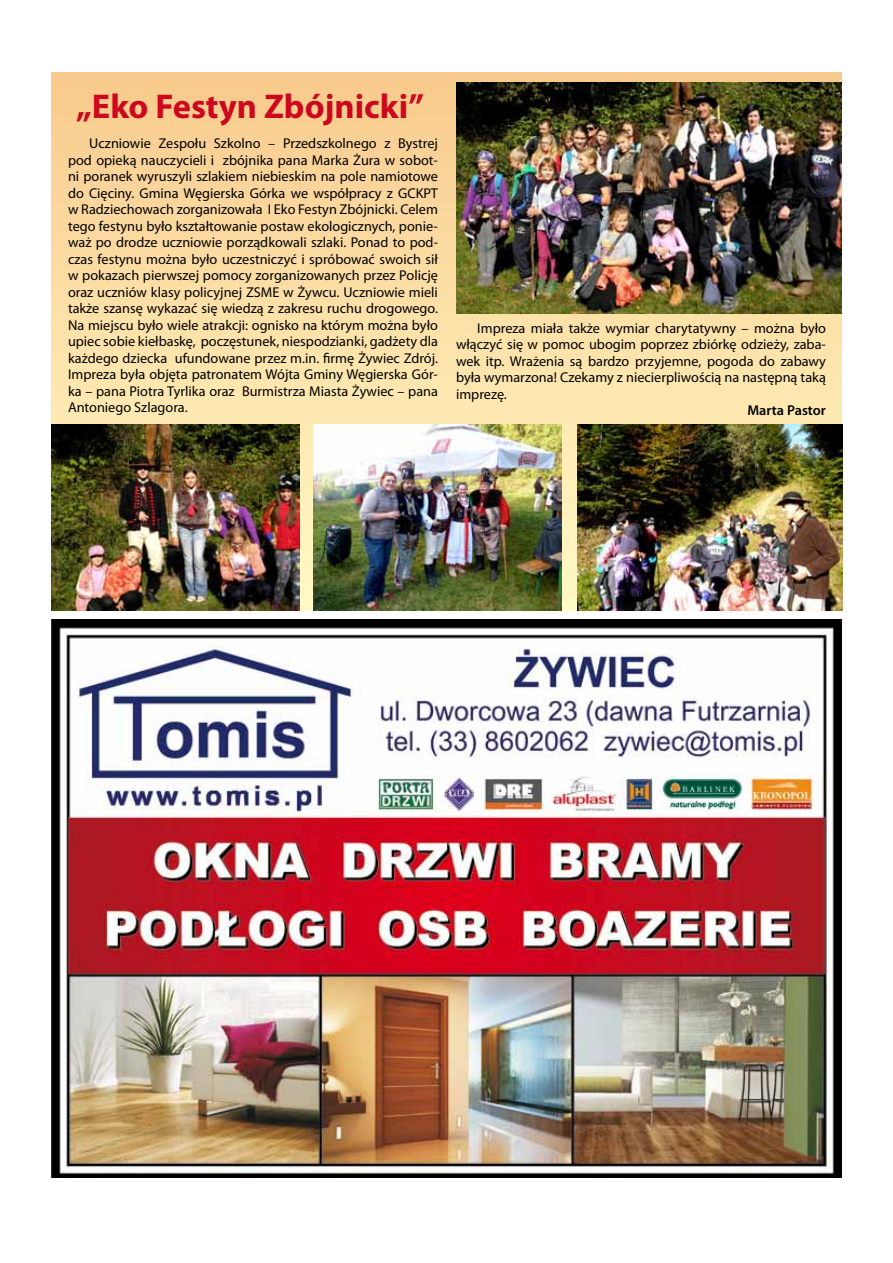
<style>
.page{position:relative;width:893px;height:1263px;background:#fff}
.page>*{position:absolute;margin:0;border:0;box-sizing:border-box;transform-origin:0 0}
.t1{font:700 34.5px "Myriad Pro";color:#cd071e}
.t2{font:14.25px/16.5px "Myriad Pro";color:#000;text-align:justify}
.t3{font:600 14.25px "Myriad Pro";color:#000}
</style>
<div class="page">
<div style="left:51px;top:72px;width:791px;height:538px;background:linear-gradient(to bottom,#fdd093,#eee5b4)"></div>
<img style="left:51px;top:619px;width:791px;height:559px">
<img style="left:51px;top:424px;width:248px;height:186px">
<img style="left:456px;top:83px;width:386px;height:231px">
<img style="left:578px;top:424px;width:264px;height:186px">
<img style="left:313px;top:424px;width:249px;height:186px">
<h1 class="t1" style="left:76px;top:84px;width:350px">„Eko Festyn Zbójnicki”</h1>
<p class="t2" style="left:68px;top:135px;width:372px;text-indent:21px">Uczniowie Zespołu Szkolno – Przedszkolnego z Bystrej pod opieką nauczycieli i zbójnika pana Marka Żura w sobot&shy;ni poranek wyruszyli szlakiem niebieskim na pole namiotowe do Cięciny. Gmina Węgierska Górka we współpracy z GCKPT w Radziechowach zorganizowała I Eko Festyn Zbójnicki. Celem tego festynu było kształtowanie postaw ekologicznych, ponie&shy;waż po drodze uczniowie porządkowali szlaki. Ponad to pod&shy;czas festynu można było uczestniczyć i spróbować swoich sił w pokazach pierwszej pomocy zorganizowanych przez Policję oraz uczniów klasy policyjnej ZSME w Żywcu. Uczniowie mieli także szansę wykazać się wiedzą z zakresu ruchu drogowego.<br>Na miejscu było wiele atrakcji: ognisko na którym można było upiec sobie kiełbaskę, poczęstunek, niespodzianki, gadżety dla każdego dziecka ufundowane przez m.in. firmę Żywiec Zdrój.<br>Impreza była objęta patronatem Wójta Gminy Węgierska Gór&shy;ka – pana Piotra Tyrlika oraz Burmistrza Miasta Żywiec – pana Antoniego Szlagora.</p>
<p class="t2" style="left:456px;top:320px;width:371px;text-indent:21px">Impreza miała także wymiar charytatywny – można było włączyć się w pomoc ubogim poprzez zbiórkę odzieży, zaba&shy;wek itp. Wrażenia są bardzo przyjemne, pogoda do zabawy była wymarzona! Czekamy z niecierpliwością na następną taką imprezę.</p>
<p class="t3" style="left:747px;top:401px;width:80px">Marta Pastor</p>
</div>
